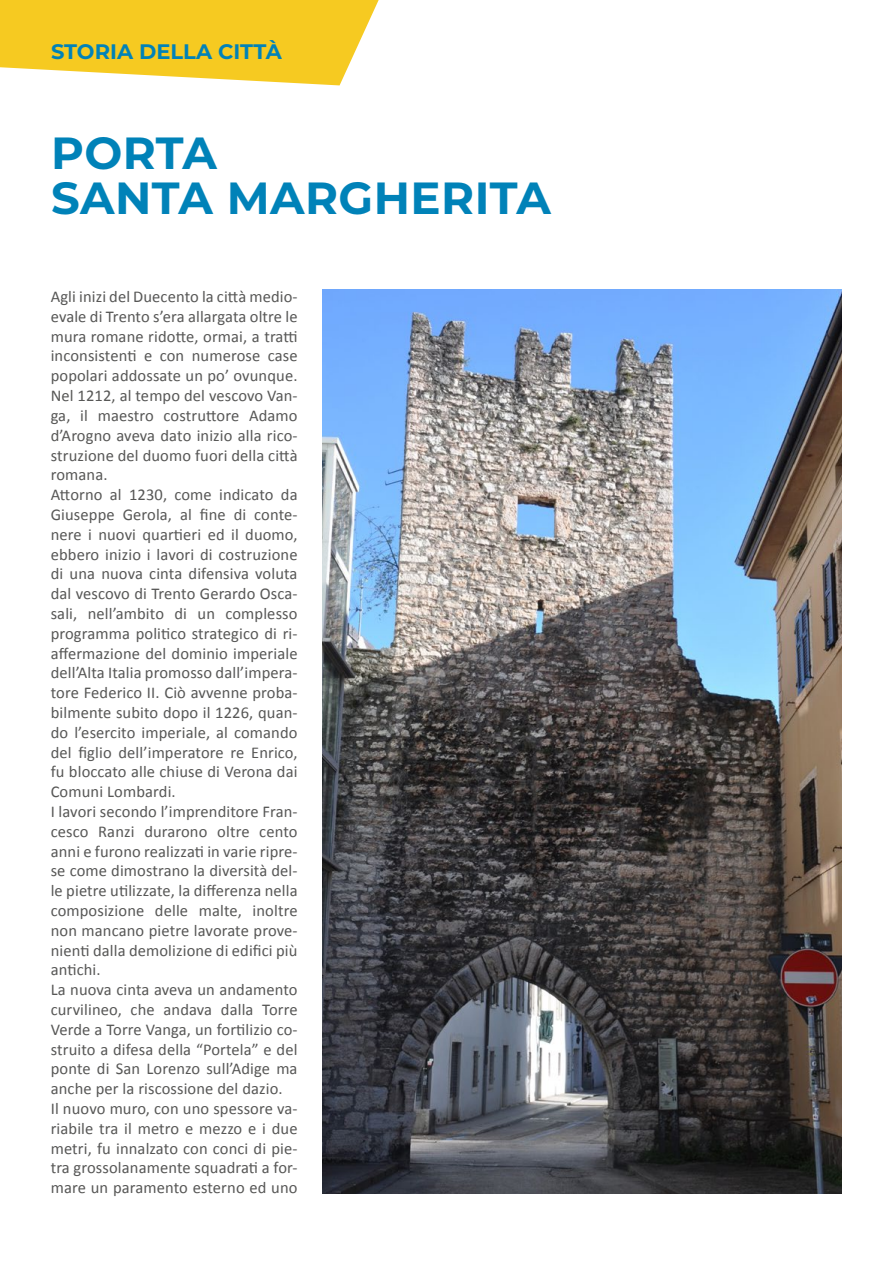
<style>
.page{position:relative;width:893px;height:1263px;background:#fff}
.page>*{position:absolute;margin:0;border:0;box-sizing:border-box;transform-origin:0 0}
.t1{font:700 45px/45px "Montserrat";letter-spacing:.01em;color:#0082b8}
.t2{font:700 21px "Montserrat";color:#0082b8}
.t3{font:16.5px/19.8px "Calibri";letter-spacing:.01em;color:#575756}
</style>
<div class="page">
<svg style="left:0;top:0;width:379px;height:85px;background:#f7d140"></svg>
<img style="left:322px;top:290px;width:520px;height:904px">
<p class="t2" style="left:51px;top:36px;width:232px">STORIA DELLA CITTÀ</p>
<h1 class="t1" style="left:51px;top:128px;width:502px">PORTA<br>SANTA MARGHERITA</h1>
<p class="t3" style="left:51px;top:286px;width:248px">Agli inizi del Duecento la città medio&shy;evale di Trento s’era allargata oltre le mura romane ridotte, ormai, a tratti inconsistenti e con numerose case popolari addossate un po’ ovunque.<br>Nel 1212, al tempo del vescovo Van&shy;ga, il maestro costruttore Adamo d’Arogno aveva dato inizio alla rico&shy;struzione del duomo fuori della città romana.<br>Attorno al 1230, come indicato da Giuseppe Gerola, al fine di conte&shy;nere i nuovi quartieri ed il duomo, ebbero inizio i lavori di costruzione di una nuova cinta difensiva voluta dal vescovo di Trento Gerardo Osca&shy;sali, nell’ambito di un complesso programma politico strategico di ri&shy;affermazione del dominio imperiale dell’Alta Italia promosso dall’impera&shy;tore Federico II. Ciò avvenne proba&shy;bilmente subito dopo il 1226, quan&shy;do l’esercito imperiale, al comando del figlio dell’imperatore re Enrico, fu bloccato alle chiuse di Verona dai Comuni Lombardi.<br>I lavori secondo l’imprenditore Fran&shy;cesco Ranzi durarono oltre cento anni e furono realizzati in varie ripre&shy;se come dimostrano la diversità del&shy;le pietre utilizzate, la differenza nella composizione delle malte, inoltre non mancano pietre lavorate prove&shy;nienti dalla demolizione di edifici più antichi.<br>La nuova cinta aveva un andamento curvilineo, che andava dalla Torre Verde a Torre Vanga, un fortilizio co&shy;struito a difesa della “Portela” e del ponte di San Lorenzo sull’Adige ma anche per la riscossione del dazio.<br>Il nuovo muro, con uno spessore va&shy;riabile tra il metro e mezzo e i due metri, fu innalzato con conci di pie&shy;tra grossolanamente squadrati a for&shy;mare un paramento esterno ed uno</p>
</div>
